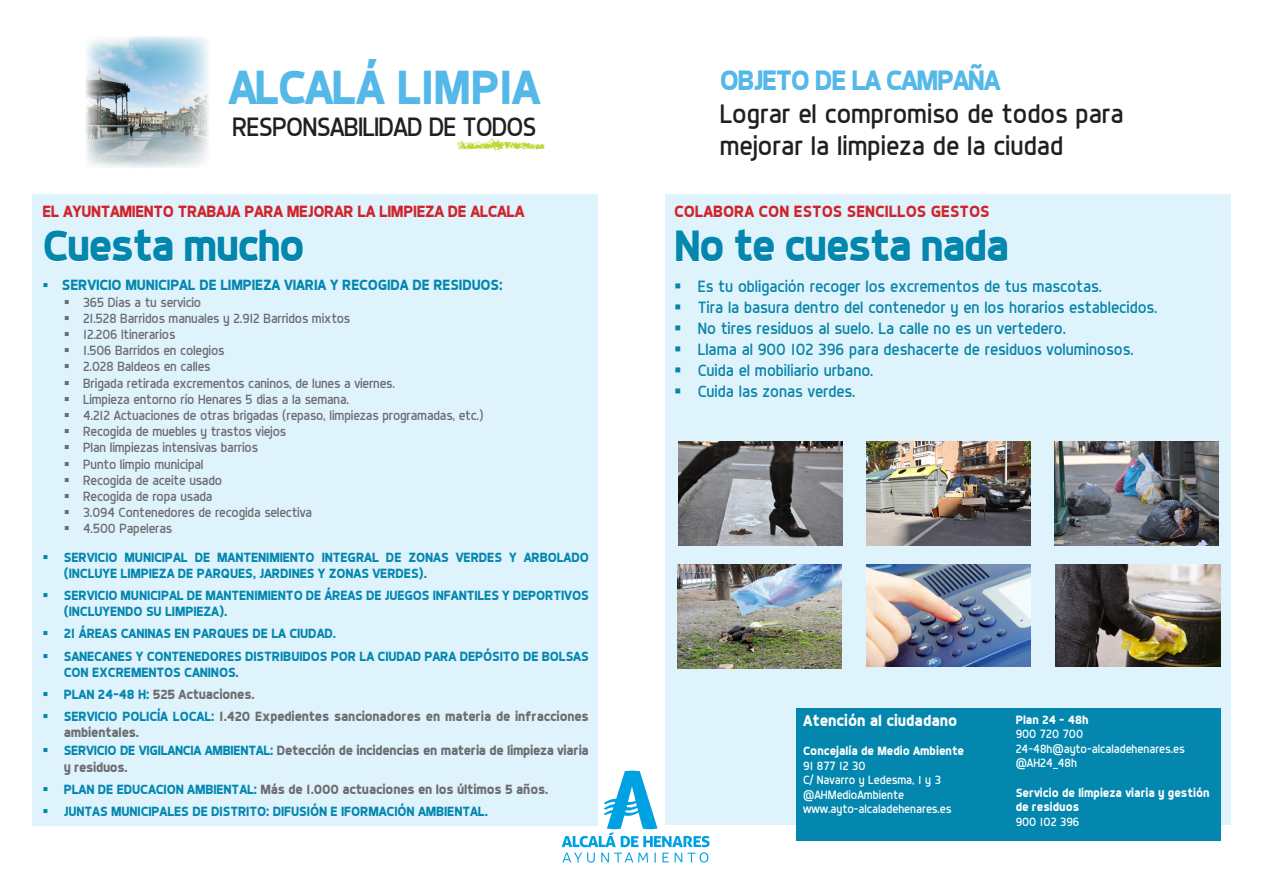
<style>
.page{position:relative;width:1263px;height:893px;background:#fff}
.page>*{position:absolute;margin:0;border:0;box-sizing:border-box;transform-origin:0 0}
.t1{font:700 48.45px "Dyno";letter-spacing:-.005em;color:#54b8e8}
.t2{font:700 44.25px "Dyno";letter-spacing:-.04em;color:#0387af}
.t3{font:700 28.35px "Dyno";letter-spacing:-.05em;color:#54b8e8}
.Normal__Web{font:27px "Dyno";color:#231f20}
.t4{font:26.85px "Dyno";letter-spacing:-.03em;color:#231f20}
.Sangría_3_de_t__inde{font:16.5px "Dyno";color:#0683a8}
.Sangría_3_de_t__inde-2{font:700 16.5px "Dyno";letter-spacing:-.02em;color:#d1232a}
.Sangría_3_de_t__inde-3{font:700 16.5px "Dyno";color:#d1232a}
.t5{font:700 15.75px "Dyno";color:#fff}
.Sangría_3_de_t__inde-4{font:700 15px "Dyno";letter-spacing:-.01em;color:#0387af}
.Sangría_3_de_t__inde-5{font:13.5px "Dyno";letter-spacing:-.01em;color:#6c6d70}
.Sangría_3_de_t__inde-6{font:700 13.5px/16.2px "Dyno";letter-spacing:-.01em;color:#0387af}
.Normal__Web-2{font:700 13.5px/16.2px "Dyno";letter-spacing:-.01em;color:#6c6d70}
.Normal__Web-3{font:700 13.5px "Dyno";letter-spacing:-.01em;color:#0387af}
.t6{font:12.15px "Dyno";color:#fff}
.t7{font:700 12.15px/14.5px "Dyno";color:#fff}
.s1{color:#0387af}
</style>
<div class="page">
<div style="left:33px;top:194px;width:565px;height:632px;background:#dff3fc"></div>
<div style="left:665px;top:194px;width:566px;height:631px;background:#dff3fc"></div>
<img style="left:86px;top:36px;width:123px;height:132px">
<svg style="left:456px;top:139px;width:89px;height:12px"></svg>
<svg style="left:44px;top:229px;width:129px;height:33px"></svg>
<svg style="left:185px;top:229px;width:119px;height:33px"></svg>
<svg style="left:676px;top:230px;width:47px;height:32px"></svg>
<svg style="left:735px;top:229px;width:40px;height:33px"></svg>
<svg style="left:786px;top:229px;width:125px;height:33px"></svg>
<svg style="left:922px;top:229px;width:86px;height:33px"></svg>
<img style="left:679px;top:442px;width:163px;height:103px">
<img style="left:867px;top:442px;width:163px;height:103px">
<img style="left:1055px;top:442px;width:163px;height:103px">
<img style="left:677px;top:564px;width:165px;height:104px">
<img style="left:866px;top:564px;width:165px;height:103px">
<img style="left:1056px;top:564px;width:164px;height:103px">
<div style="left:796px;top:708px;width:424px;height:133px;background:#0387af"></div>
<svg style="left:562px;top:771px;width:148px;height:92px"></svg>
<p class="t1" style="left:228px;top:58px;width:313px">ALCALÁ LIMPIA</p>
<p class="t4" style="left:232px;top:111px;width:306px">RESPONSABILIDAD DE TODOS</p>
<p class="Sangría_3_de_t__inde-2" style="left:43px;top:201px;width:483px">EL AYUNTAMIENTO TRABAJA PARA MEJORAR LA LIMPIEZA DE ALCALA</p>
<p class="t2" style="left:43px;top:219px;width:264px">Cuesta mucho</p>
<p class="Sangría_3_de_t__inde-4" style="left:43px;top:276px;width:462px">▪ SERVICIO MUNICIPAL DE LIMPIEZA VIARIA Y RECOGIDA DE RESIDUOS:</p>
<p class="Sangría_3_de_t__inde-5" style="left:64px;top:294px;width:139px">▪ 365 Días a tu servicio</p>
<p class="Sangría_3_de_t__inde-5" style="left:64px;top:310px;width:288px">▪ 21.528 Barridos manuales y 2.912 Barridos mixtos</p>
<p class="Sangría_3_de_t__inde-5" style="left:64px;top:326px;width:113px">▪ 12.206 Itinerarios</p>
<p class="Sangría_3_de_t__inde-5" style="left:64px;top:343px;width:162px">▪ 1.506 Barridos en colegios</p>
<p class="Sangría_3_de_t__inde-5" style="left:64px;top:359px;width:148px">▪ 2.028 Baldeos en calles</p>
<p class="Sangría_3_de_t__inde-5" style="left:64px;top:375px;width:333px">▪ Brigada retirada excrementos caninos, de lunes a viernes.</p>
<p class="Sangría_3_de_t__inde-5" style="left:64px;top:391px;width:287px">▪ Limpieza entorno río Henares 5 dias a la semana.</p>
<p class="Sangría_3_de_t__inde-5" style="left:64px;top:407px;width:421px">▪ 4.212 Actuaciones de otras brigadas (repaso, limpiezas programadas, etc.)</p>
<p class="Sangría_3_de_t__inde-5" style="left:64px;top:424px;width:224px">▪ Recogida de muebles y trastos viejos</p>
<p class="Sangría_3_de_t__inde-5" style="left:64px;top:440px;width:196px">▪ Plan limpiezas intensivas barrios</p>
<p class="Sangría_3_de_t__inde-5" style="left:64px;top:456px;width:141px">▪ Punto limpio municipal</p>
<p class="Sangría_3_de_t__inde-5" style="left:64px;top:472px;width:160px">▪ Recogida de aceite usado</p>
<p class="Sangría_3_de_t__inde-5" style="left:64px;top:488px;width:150px">▪ Recogida de ropa usada</p>
<p class="Sangría_3_de_t__inde-5" style="left:64px;top:505px;width:250px">▪ 3.094 Contenedores de recogida selectiva</p>
<p class="Sangría_3_de_t__inde-5" style="left:64px;top:521px;width:110px">▪ 4.500 Papeleras</p>
<p class="Sangría_3_de_t__inde-6" style="left:64px;top:548px;width:527px;text-indent:-21px">▪ SERVICIO MUNICIPAL DE MANTENIMIENTO INTEGRAL DE ZONAS VERDES Y ARBOLADO (INCLUYE LIMPIEZA DE PARQUES, JARDINES Y ZONAS VERDES).</p>
<p class="Sangría_3_de_t__inde-6" style="left:64px;top:587px;width:527px;text-indent:-21px">▪ SERVICIO MUNICIPAL DE MANTENIMIENTO DE ÁREAS DE JUEGOS INFANTILES Y DEPORTIVOS (INCLUYENDO SU LIMPIEZA).</p>
<p class="Sangría_3_de_t__inde-6" style="left:43px;top:625px;width:295px">▪ 21 ÁREAS CANINAS EN PARQUES DE LA CIUDAD.</p>
<p class="Sangría_3_de_t__inde-6" style="left:64px;top:647px;width:527px;text-indent:-21px">▪ SANECANES Y CONTENEDORES DISTRIBUIDOS POR LA CIUDAD PARA DEPÓSITO DE BOLSAS<br>CON EXCREMENTOS CANINOS.</p>
<p class="Normal__Web-2" style="left:43px;top:686px;width:214px"><span class="s1">▪ PLAN 24-48 H:</span> 525 Actuaciones.</p>
<p class="Normal__Web-2" style="left:64px;top:708px;width:527px;text-indent:-21px"><span class="s1">▪ SERVICIO POLICÍA LOCAL:</span> 1.420 Expedientes sancionadores en materia de infracciones ambientales.</p>
<p class="Normal__Web-2" style="left:64px;top:742px;width:526px;text-indent:-21px"><span class="s1">▪ SERVICIO DE VIGILANCIA AMBIENTAL:</span> Detección de incidencias en materia de limpieza viaria y residuos.</p>
<p class="Normal__Web-2" style="left:43px;top:781px;width:507px"><span class="s1">▪ PLAN DE EDUCACION AMBIENTAL:</span> Más de 1.000 actuaciones en los últimos 5 años.</p>
<p class="Normal__Web-3" style="left:43px;top:803px;width:447px">▪ JUNTAS MUNICIPALES DE DISTRITO: DIFUSIÓN E IFORMACIÓN AMBIENTAL.</p>
<p class="t3" style="left:720px;top:62px;width:282px">OBJETO DE LA CAMPAÑA</p>
<p class="Normal__Web" style="left:720px;top:98px;width:405px">Lograr el compromiso de todos para</p>
<p class="Normal__Web" style="left:720px;top:130px;width:345px">mejorar la limpieza de la ciudad</p>
<p class="Sangría_3_de_t__inde-3" style="left:674px;top:201px;width:317px">COLABORA CON ESTOS SENCILLOS GESTOS</p>
<p class="t2" style="left:674px;top:219px;width:337px">No te cuesta nada</p>
<p class="Sangría_3_de_t__inde" style="left:674px;top:277px;width:430px">▪ Es tu obligación recoger los excrementos de tus mascotas.</p>
<p class="Sangría_3_de_t__inde" style="left:674px;top:298px;width:485px">▪ Tira la basura dentro del contenedor y en los horarios establecidos.</p>
<p class="Sangría_3_de_t__inde" style="left:674px;top:319px;width:393px">▪ No tires residuos al suelo. La calle no es un vertedero.</p>
<p class="Sangría_3_de_t__inde" style="left:674px;top:340px;width:461px">▪ Llama al 900 102 396 para deshacerte de residuos voluminosos.</p>
<p class="Sangría_3_de_t__inde" style="left:674px;top:361px;width:201px">▪ Cuida el mobiliario urbano.</p>
<p class="Sangría_3_de_t__inde" style="left:674px;top:382px;width:183px">▪ Cuida las zonas verdes.</p>
<p class="t5" style="left:803px;top:711px;width:156px">Atención al ciudadano</p>
<p class="t7" style="left:803px;top:744px;width:162px">Concejalía de Medio Ambiente</p>
<p class="t6" style="left:803px;top:759px;width:64px">91 877 12 30</p>
<p class="t6" style="left:803px;top:773px;width:139px">C/ Navarro y Ledesma, 1 y 3</p>
<p class="t6" style="left:803px;top:787px;width:102px">@AHMedioAmbiente</p>
<p class="t6" style="left:803px;top:802px;width:150px">www.ayto-alcaladehenares.es</p>
<p class="t7" style="left:1016px;top:712px;width:75px">Plan 24 - 48h</p>
<p class="t6" style="left:1016px;top:727px;width:69px">900 720 700</p>
<p class="t6" style="left:1016px;top:741px;width:171px">24-48h@ayto-alcaladehenares.es</p>
<p class="t6" style="left:1016px;top:756px;width:63px">@AH24_48h</p>
<p class="t7" style="left:1016px;top:785px;width:195px">Servicio de limpieza viaria y gestión de residuos</p>
<p class="t6" style="left:1016px;top:814px;width:65px">900 102 396</p>
</div>
